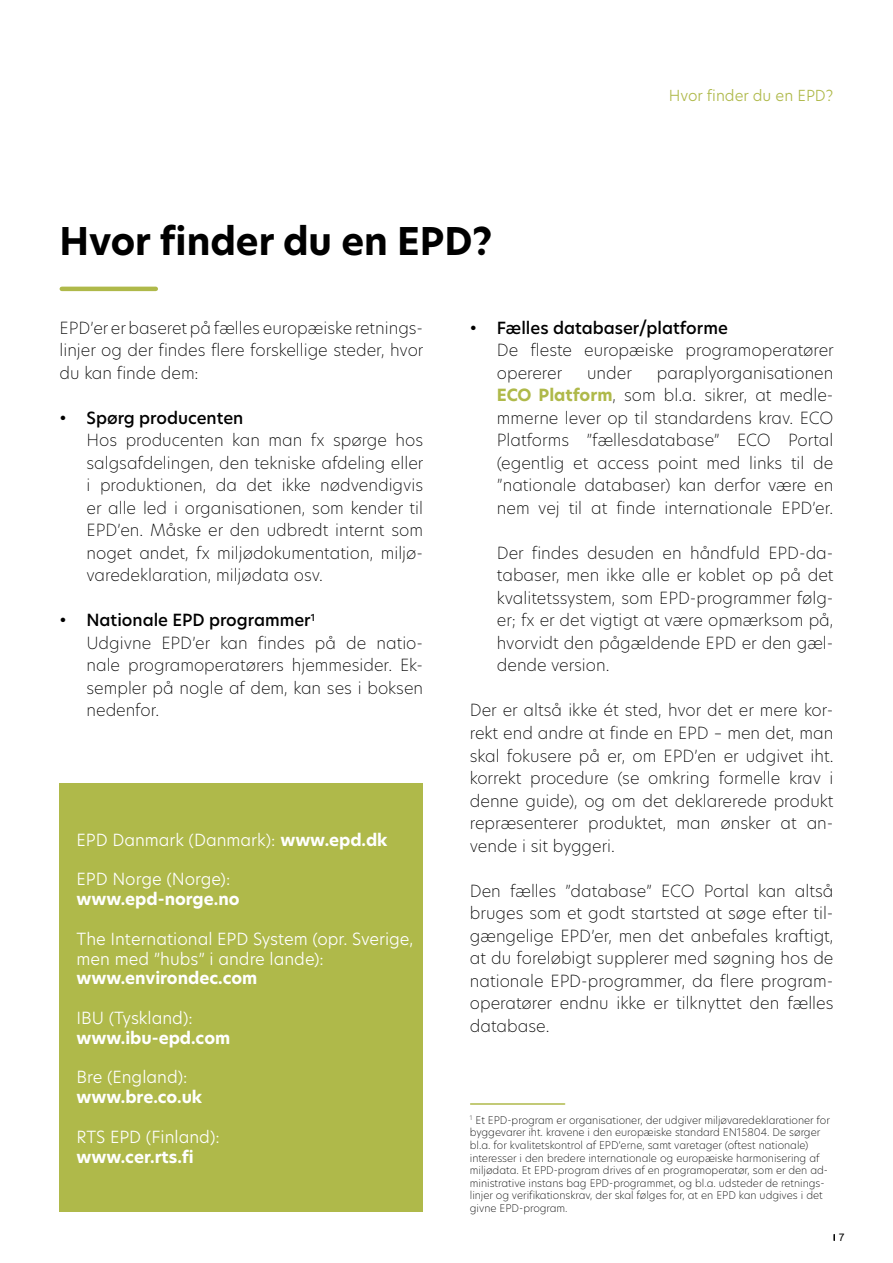
<style>
.page{position:relative;width:893px;height:1263px;background:#fff}
.page>*{position:absolute;margin:0;border:0;box-sizing:border-box;transform-origin:0 0}
.t1{font:700 37.5px "Hero New";color:#000}
.t2{font:200 16.5px/22.5px "Hero New";color:#000;text-align:justify}
.t3{font:300 16.5px/19.8px "Hero New";color:#fff}
.t4{font:700 16.5px "Hero New";color:#fff}
.t5{font:500 16.5px "Hero New";color:#000}
.t6{font:300 15px "Hero New";color:#afb94a}
.t7{font:200 10.5px/12.6px "Hero New";color:#000}
.t8{font:10.5px "Arial";color:#000}
.s1{font-weight:500}
.s2{font-weight:700}
.s3{font-weight:700;color:#afb94a}
</style>
<div class="page">
<svg style="left:833px;top:1234px;width:2px;height:6px"></svg>
<hr style="left:62px;top:287px;width:94px;height:4px;background:#afb94a">
<div style="left:60px;top:783px;width:363px;height:429px;background:#afb94a"></div>
<hr style="left:471px;top:1103px;width:94px;height:2px;background:#afb94a">
<h1 class="t1" style="left:60px;top:216px;width:434px">Hvor finder du en EPD?</h1>
<p class="t6" style="left:669px;top:86px;width:166px">Hvor finder du en EPD?</p>
<p class="t2" style="left:60px;top:316px;width:365px">EPD’er er baseret på fælles europæiske retnings&shy;linjer og der findes flere forskellige steder, hvor du kan finde dem:</p>
<p class="t5" style="left:60px;top:406px;width:185px">• Spørg producenten</p>
<p class="t2" style="left:87px;top:428px;width:338px">Hos producenten kan man fx spørge hos salgsafdelingen, den tekniske afdeling eller i produktionen, da det ikke nødvendigvis er alle led i organisationen, som kender til EPD’en. Måske er den udbredt internt som noget andet, fx miljødokumentation, miljø&shy;varedeklaration, miljødata osv.</p>
<p class="t2" style="left:87px;top:609px;width:338px;text-align:left;text-indent:-27px"><span class="s1">• Nationale EPD programmer</span><sup>1<br></sup>Udgivne EPD’er kan findes på de natio&shy;nale programoperatørers hjemmesider. Ek&shy;sempler på nogle af dem, kan ses i boksen nedenfor.</p>
<p class="t3" style="left:77px;top:829px;width:313px">EPD Danmark (Danmark): <span class="s2">www.epd.dk</span></p>
<p class="t3" style="left:77px;top:869px;width:155px">EPD Norge (Norge):</p>
<p class="t4" style="left:77px;top:888px;width:165px">www.epd-norge.no</p>
<p class="t3" style="left:77px;top:928px;width:338px">The International EPD System (opr. Sverige, men med ”hubs” i andre lande):</p>
<p class="t4" style="left:77px;top:967px;width:182px">www.environdec.com</p>
<p class="t3" style="left:77px;top:1008px;width:118px">IBU (Tyskland):</p>
<p class="t4" style="left:77px;top:1026px;width:155px">www.ibu-epd.com</p>
<p class="t3" style="left:77px;top:1067px;width:112px">Bre (England):</p>
<p class="t4" style="left:77px;top:1086px;width:127px">www.bre.co.uk</p>
<p class="t3" style="left:77px;top:1126px;width:145px">RTS EPD (Finland):</p>
<p class="t4" style="left:77px;top:1145px;width:119px">www.cer.rts.fi</p>
<p class="t5" style="left:470px;top:317px;width:259px">• Fælles databaser/platforme</p>
<p class="t2" style="left:497px;top:339px;width:338px">De fleste europæiske programoperatører opererer</p>
<p class="t2" style="left:497px;top:361px;width:338px;text-indent:160px">paraplyorganisationen <span class="s3">ECO Platform</span>, som bl.a. sikrer, at medle&shy;mmerne lever op til standardens krav. ECO Platforms ”fællesdatabase” ECO Portal (egentlig et access point med links til de ”nationale databaser) kan derfor være en nem vej til at finde internationale EPD’er.</p>
<p class="t2" style="left:497px;top:541px;width:338px">Der findes desuden en håndfuld EPD-da&shy;tabaser, men ikke alle er koblet op på det kvalitetssystem, som EPD-programmer følg&shy;er; fx er det vigtigt at være opmærksom på, hvorvidt den pågældende EPD er den gæl&shy;dende version.</p>
<p class="t2" style="left:470px;top:699px;width:365px">Der er altså ikke ét sted, hvor det er mere kor&shy;rekt end andre at finde en EPD – men det, man skal fokusere på er, om EPD’en er udgivet iht. korrekt procedure (se omkring formelle krav i denne guide), og om det deklarerede produkt repræsenterer produktet, man ønsker at an&shy;vende i sit byggeri.</p>
<p class="t2" style="left:470px;top:879px;width:365px">Den fælles ”database” ECO Portal kan altså bruges som et godt startsted at søge efter til&shy;gængelige EPD’er, men det anbefales kraftigt, at du foreløbigt supplerer med søgning hos de nationale EPD-programmer, da flere program&shy;operatører endnu ikke er tilknyttet den fælles database.</p>
<p class="t2" style="left:587px;top:361px;width:46px">under</p>
<p class="t7" style="left:470px;top:1113px;width:362px"><sup>1</sup> Et EPD-program er organisationer, der udgiver miljøvaredeklarationer for byggevarer iht. kravene i den europæiske standard EN15804. De sørger bl.a. for kvalitetskontrol af EPD’erne, samt varetager (oftest nationale) interesser i den bredere internationale og europæiske harmonisering af miljødata. Et EPD-program drives af en programoperatør, som er den ad&shy;ministrative instans bag EPD-programmet, og bl.a. udsteder de retnings&shy;linjer og verifikationskrav, der skal følges for, at en EPD kan udgives i det givne EPD-program.</p>
<p class="t8" style="left:839px;top:1230px;width:7px">7</p>
</div>
